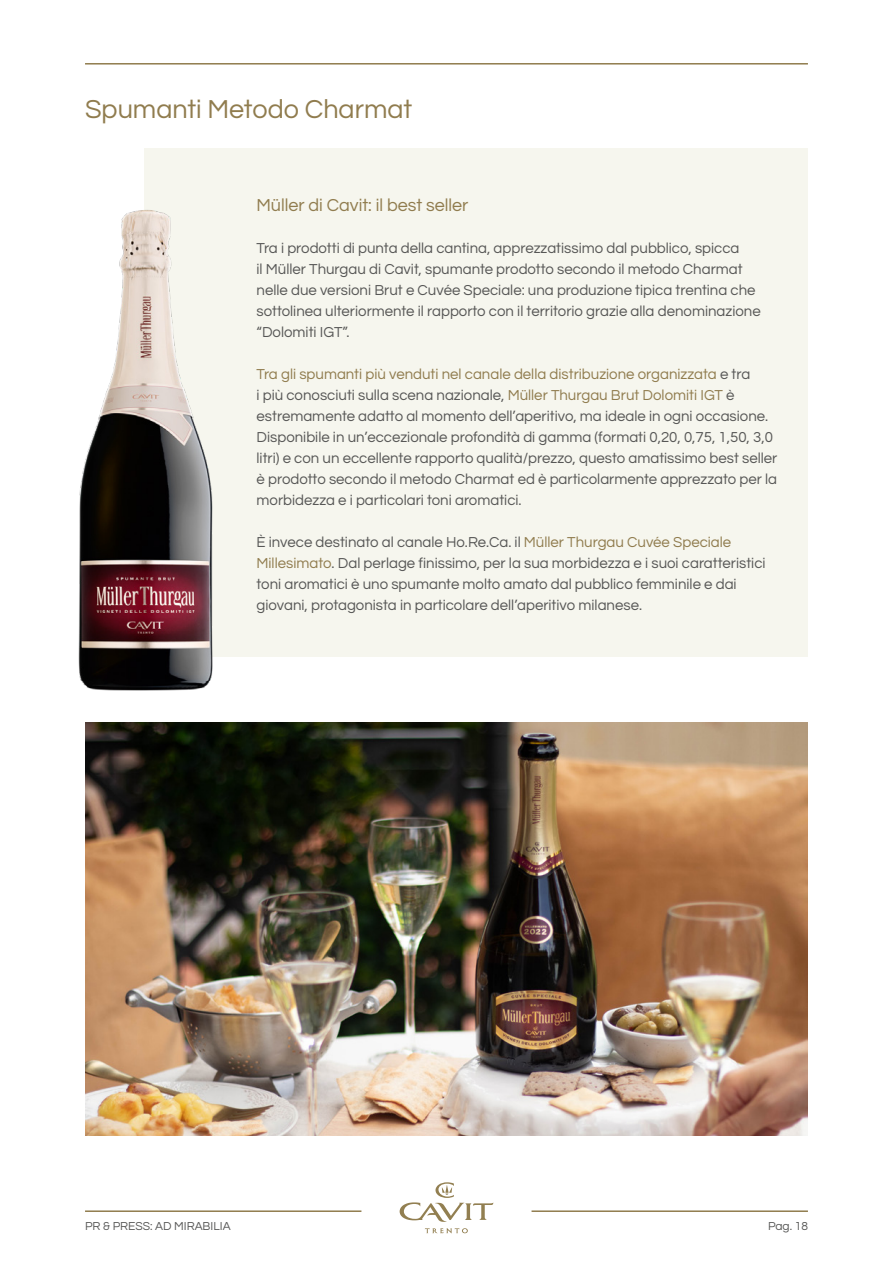
<style>
.page{position:relative;width:893px;height:1263px;background:#fff}
.page>*{position:absolute;margin:0;border:0;box-sizing:border-box;transform-origin:0 0}
.t1{font:27px "Questrial";color:#907c4e}
.t2{font:18px "Questrial";color:#907c4e}
.t3{font:15px/21px "Questrial";color:#575756}
.t4{font:12px "Questrial";color:#575756}
.s1{color:#907c4e}
</style>
<div class="page">
<hr style="left:531px;top:1210px;width:277px;height:2px;background:#907c4e">
<hr style="left:85px;top:63px;width:723px;height:2px;background:#907c4e">
<hr style="left:85px;top:1210px;width:276px;height:2px;background:#907c4e">
<svg style="left:425px;top:1228px;width:43px;height:5px"></svg>
<svg style="left:400px;top:1182px;width:93px;height:40px"></svg>
<div style="left:144px;top:149px;width:664px;height:508px;background:#f6f6ee"></div>
<img style="left:78px;top:210px;width:135px;height:481px">
<img style="left:85px;top:723px;width:723px;height:412px">
<h1 class="t1" style="left:85px;top:96px;width:329px">Spumanti Metodo Charmat</h1>
<p class="t2" style="left:257px;top:196px;width:213px">Müller di Cavit: il best seller</p>
<p class="t3" style="left:257px;top:238px;width:506px">Tra i prodotti di punta della cantina, apprezzatissimo dal pubblico, spicca<br>il Müller Thurgau di Cavit, spumante prodotto secondo il metodo Charmat nelle due versioni Brut e Cuvée Speciale: una produzione tipica trentina che sottolinea ulteriormente il rapporto con il territorio grazie alla denominazione “Dolomiti IGT”.</p>
<p class="t3" style="left:257px;top:364px;width:522px"><span class="s1">Tra gli spumanti più venduti nel canale della distribuzione organizzata</span> e tra<br>i più conosciuti sulla scena nazionale, <span class="s1">Müller Thurgau Brut Dolomiti IGT</span> è estremamente adatto al momento dell’aperitivo, ma ideale in ogni occasione.<br>Disponibile in un’eccezionale profondità di gamma (formati 0,20, 0,75, 1,50, 3,0 litri) e con un eccellente rapporto qualità/prezzo, questo amatissimo best seller è prodotto secondo il metodo Charmat ed è particolarmente apprezzato per la morbidezza e i particolari toni aromatici.</p>
<p class="t3" style="left:257px;top:532px;width:510px">È invece destinato al canale Ho.Re.Ca. il <span class="s1">Müller Thurgau Cuvée Speciale Millesimato</span>. Dal perlage finissimo, per la sua morbidezza e i suoi caratteristici toni aromatici è uno spumante molto amato dal pubblico femminile e dai giovani, protagonista in particolare dell’aperitivo milanese.</p>
<p class="t4" style="left:85px;top:1220px;width:147px">PR &amp; PRESS: AD MIRABILIA</p>
<p class="t4" style="left:768px;top:1220px;width:41px">Pag. 18</p>
</div>
